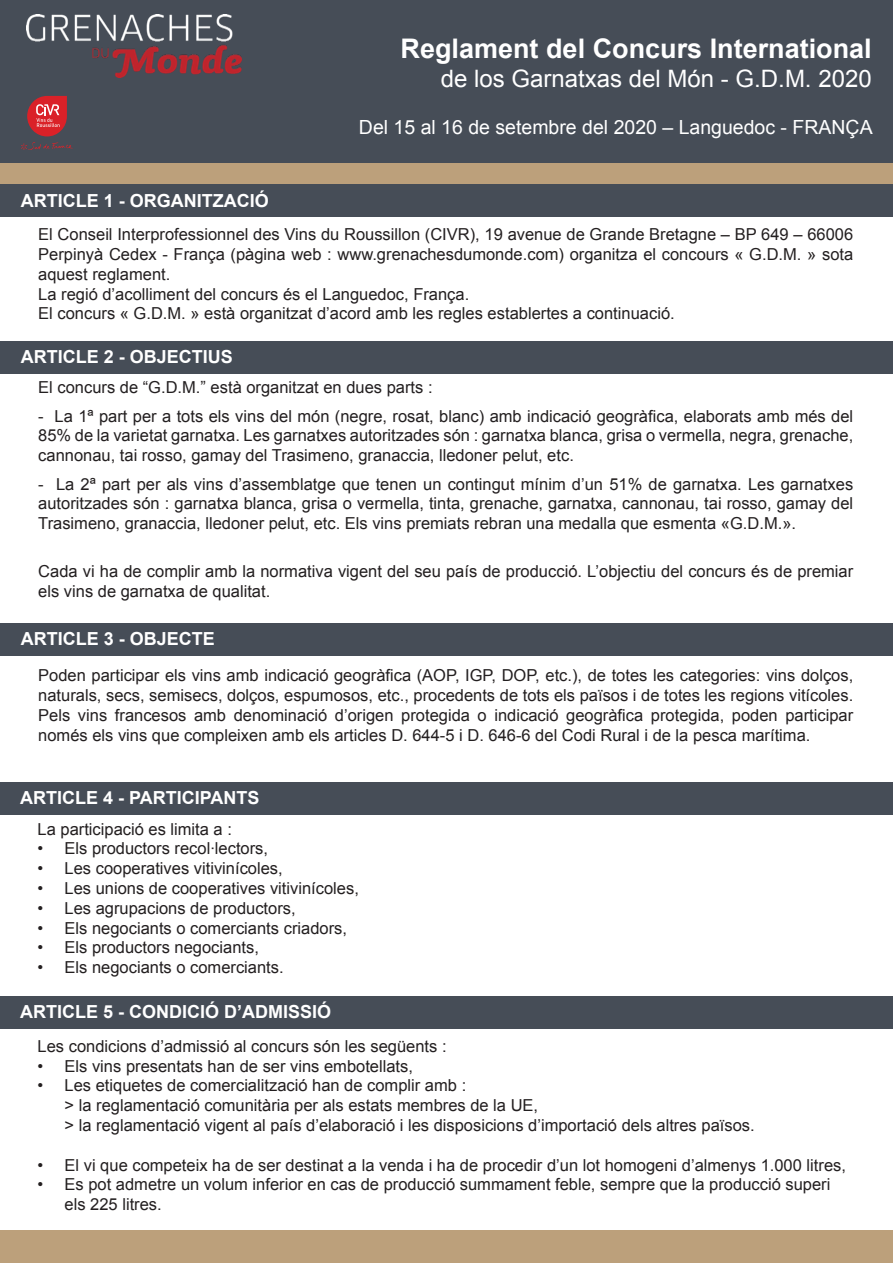
<style>
.page{position:relative;width:893px;height:1263px;background:#fff}
.page>*{position:absolute;margin:0;border:0;box-sizing:border-box;transform-origin:0 0}
.t1{font:700 27px "Arial";color:#fff}
.t2{font:24px "Arial";color:#fff}
.t3{font:19.5px "Arial";color:#fff}
.t4{font:700 18px "Arial";color:#fff}
.t5{font:16.5px/19.8px "Arial";color:#231f20;text-align:justify}
</style>
<div class="page">
<div style="left:0;top:149px;width:893px;height:56px;background:#bca07b"></div>
<div style="left:0;top:185px;width:893px;height:32px;background:#464d57"></div>
<div style="left:0;top:0;width:893px;height:162px;background:#464d57"></div>
<div style="left:0;top:341px;width:893px;height:32px;background:#464d57"></div>
<div style="left:0;top:624px;width:893px;height:32px;background:#464d57"></div>
<div style="left:0;top:782px;width:892px;height:32px;background:#464d57"></div>
<div style="left:0;top:996px;width:892px;height:32px;background:#464d57"></div>
<div style="left:0;top:1230px;width:893px;height:33px;background:#bca07b"></div>
<svg style="left:27px;top:96px;width:40px;height:40px;background:#c63d44"></svg>
<svg style="left:21px;top:142px;width:52px;height:7px"></svg>
<img style="left:26px;top:15px;width:215px;height:62px">
<p class="t1" style="left:401px;top:31px;width:473px">Reglament del Concurs International</p>
<p class="t2" style="left:441px;top:63px;width:432px">de los Garnatxas del Món - G.D.M. 2020</p>
<p class="t3" style="left:359px;top:114px;width:515px">Del 15 al 16 de setembre del 2020 – Languedoc - FRANÇA</p>
<p class="t4" style="left:21px;top:188px;width:250px">ARTICLE 1 - ORGANITZACIÓ</p>
<p class="t5" style="left:38px;top:225px;width:816px">El Conseil Interprofessionnel des Vins du Roussillon (CIVR), 19 avenue de Grande Bretagne – BP 649 – 66006<br>Perpinyà Cedex - França (pàgina web : www.grenachesdumonde.com) organitza el concours « G.D.M. » sota aquest reglament.</p>
<p class="t5" style="left:38px;top:284px;width:433px">La regió d’acolliment del concurs és el Languedoc, França.</p>
<p class="t5" style="left:38px;top:304px;width:638px">El concurs « G.D.M. » està organitzat d’acord amb les regles establertes a continuació.</p>
<p class="t4" style="left:21px;top:345px;width:214px">ARTICLE 2 - OBJECTIUS</p>
<p class="t5" style="left:38px;top:378px;width:396px">El concurs de “G.D.M.” està organitzat en dues parts :</p>
<p class="t5" style="left:38px;top:406px;width:816px">- La 1ª part per a tots els vins del món (negre, rosat, blanc) amb indicació geogràfica, elaborats amb més del 85% de la varietat garnatxa. Les garnatxes autoritzades són : garnatxa blanca, grisa o vermella, negra, grenache, cannonau, tai rosso, gamay del Trasimeno, granaccia, lledoner pelut, etc.</p>
<p class="t5" style="left:38px;top:474px;width:816px">- La 2ª part per als vins d’assemblatge que tenen un contingut mínim d’un 51% de garnatxa. Les garnatxes autoritzades són : garnatxa blanca, grisa o vermella, tinta, grenache, garnatxa, cannonau, tai rosso, gamay del Trasimeno, granaccia, lledoner pelut, etc. Els vins premiats rebran una medalla que esmenta «G.D.M.».</p>
<p class="t5" style="left:38px;top:562px;width:816px">Cada vi ha de complir amb la normativa vigent del seu país de producció. L’objectiu del concurs és de premiar els vins de garnatxa de qualitat.</p>
<p class="t4" style="left:21px;top:626px;width:196px">ARTICLE 3 - OBJECTE</p>
<p class="t5" style="left:38px;top:666px;width:816px">Poden participar els vins amb indicació geogràfica (AOP, IGP, DOP, etc.), de totes les categories: vins dolços, naturals, secs, semisecs, dolços, espumosos, etc., procedents de tots els països i de totes les regions vitícoles.<br>Pels vins francesos amb denominació d’origen protegida o indicació geogràfica protegida, poden participar només els vins que compleixen amb els articles D. 644-5 i D. 646-6 del Codi Rural i de la pesca marítima.</p>
<p class="t4" style="left:20px;top:786px;width:241px">ARTICLE 4 - PARTICIPANTS</p>
<p class="t5" style="left:38px;top:819px;width:196px">La participació es limita a :</p>
<p class="t5" style="left:38px;top:839px;width:232px">• Els productors recol·lectors,</p>
<p class="t5" style="left:38px;top:858px;width:247px">• Les cooperatives vitivinícoles,</p>
<p class="t5" style="left:38px;top:878px;width:323px">• Les unions de cooperatives vitivinícoles,</p>
<p class="t5" style="left:38px;top:898px;width:260px">• Les agrupacions de productors,</p>
<p class="t5" style="left:38px;top:918px;width:311px">• Els negociants o comerciants criadors,</p>
<p class="t5" style="left:38px;top:938px;width:223px">• Els productors negociants,</p>
<p class="t5" style="left:38px;top:957px;width:248px">• Els negociants o comerciants.</p>
<p class="t4" style="left:20px;top:1000px;width:313px">ARTICLE 5 - CONDICIÓ D’ADMISSIÓ</p>
<p class="t5" style="left:38px;top:1036px;width:411px">Les condicions d’admissió al concurs són les següents :</p>
<p class="t5" style="left:38px;top:1056px;width:377px">• Els vins presentats han de ser vins embotellats,</p>
<p class="t5" style="left:65px;top:1076px;width:692px;text-align:left;text-indent:-27px">• Les etiquetes de comercialització han de complir amb :<br>&gt; la reglamentació comunitària per als estats membres de la UE,<br>&gt; la reglamentació vigent al país d’elaboració i les disposicions d’importació dels altres països.</p>
<p class="t5" style="left:38px;top:1155px;width:810px">• El vi que competeix ha de ser destinat a la venda i ha de procedir d’un lot homogeni d’almenys 1.000 litres,</p>
<p class="t5" style="left:65px;top:1175px;width:767px;text-indent:-27px">• Es pot admetre un volum inferior en cas de producció summament feble, sempre que la producció superi els 225 litres.</p>
</div>
